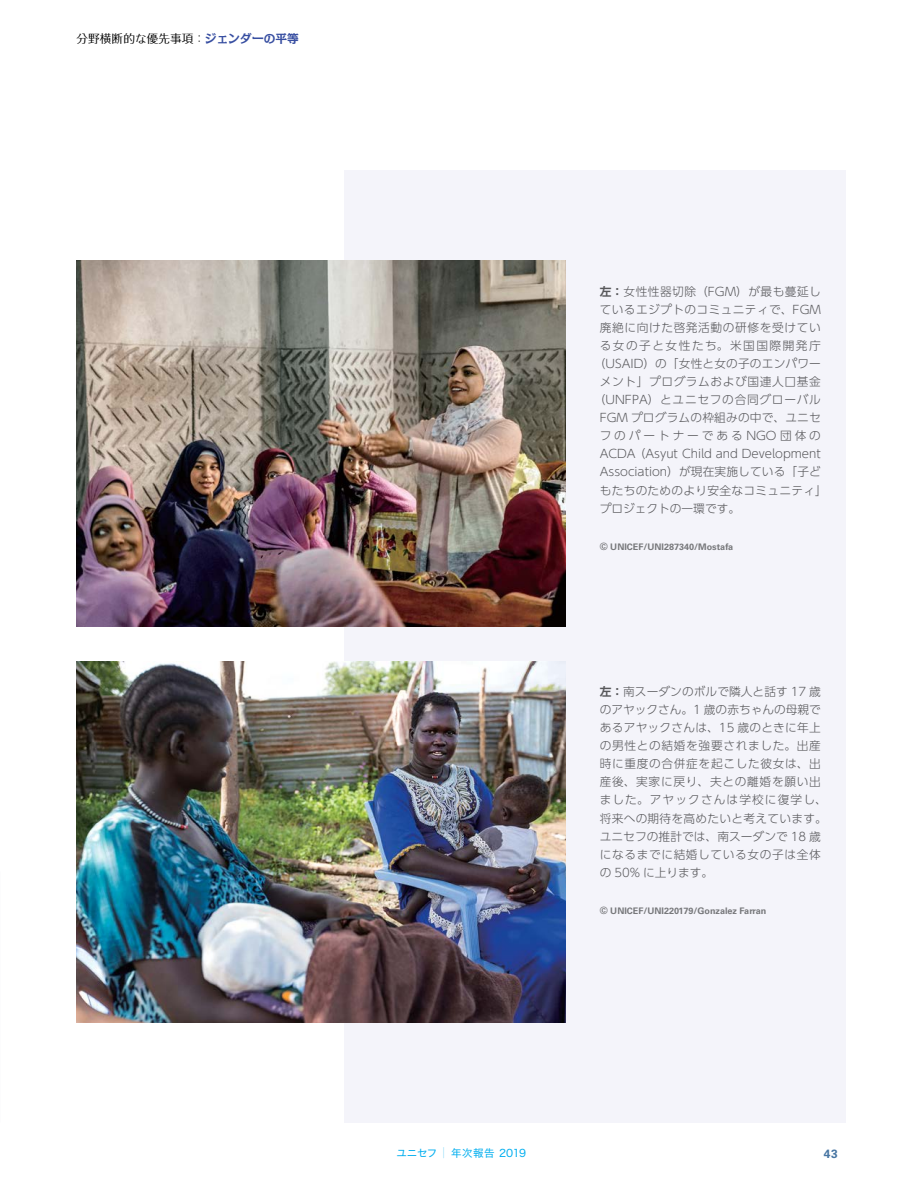
<style>
.page{position:relative;width:923px;height:1191px;background:#fff}
.page>*{position:absolute;margin:0;border:0;box-sizing:border-box;transform-origin:0 0}
.t1{font:700 12px "Univers LT Std";color:#4876a3}
.t2{font:300 11.7px/18px "UD Shin Go Pro";letter-spacing:.025em;color:#58585b}
.t3{font:300 11.7px "UD Shin Go Pro";color:#58585b}
.t4{font:300 11.7px "UD Shin Go Pro";letter-spacing:.055em;color:#58585b}
.t5{font:300 11.7px "UD Shin Go Pro";letter-spacing:.06em;color:#58585b}
.t6{font:11.7px "Folk Pro";color:#000}
.t7{font:300 11.7px "UD Shin Go Pro";letter-spacing:.125em;color:#58585b}
.t8{font:300 11.7px "UD Shin Go Pro";letter-spacing:.245em;color:#58585b}
.t9{font:10.5px "Hira Kaku Std W4";letter-spacing:-.02em;color:#00aeef}
.t10{font:700 9px "Univers LT Std";color:#77787b}
.s1{font-family:"Kakumin Pro";font-weight:700;color:#374ea1}
.s2{font-family:"UD Shin Go Pro De";font-weight:700}
.s3{font-size:10.05px}
.s4{font-family:"Hira Kaku Std W0";font-size:11.55px}
</style>
<div class="page">
<div style="left:344px;top:170px;width:502px;height:953px;background:#f4f4fa"></div>
<img style="left:76px;top:260px;width:489px;height:366px">
<img style="left:77px;top:662px;width:489px;height:360px">
<p class="t6" style="left:77px;top:29px;width:224px">分野横断的な優先事項：<span class="s1">ジェンダーの平等</span></p>
<p class="t2" style="left:600px;top:282px;width:223px"><span class="s2">左：</span>女性性器切除（FGM）が最も蔓延し</p>
<p class="t2" style="left:600px;top:300px;width:223px">ているエジプトのコミュニティで、FGM</p>
<p class="t4" style="left:600px;top:318px;width:223px">廃絶に向けた啓発活動の研修を受けてい</p>
<p class="t7" style="left:600px;top:336px;width:223px">る女の子と女性たち。米国国際開発庁</p>
<p class="t2" style="left:594px;top:354px;width:229px">（USAID）の「女性と女の子のエンパワー</p>
<p class="t4" style="left:600px;top:372px;width:223px">メント」プログラムおよび国連人口基金</p>
<p class="t5" style="left:594px;top:390px;width:228px">（UNFPA）とユニセフの合同グローバル</p>
<p class="t2" style="left:600px;top:408px;width:223px">FGM プログラムの枠組みの中で、ユニセ</p>
<p class="t8" style="left:600px;top:426px;width:223px">フのパートナーであるNGO団体の</p>
<p class="t3" style="left:600px;top:444px;width:223px">ACDA（Asyut Child and Development</p>
<p class="t3" style="left:600px;top:462px;width:223px">Association）が現在実施している「子ど</p>
<p class="t2" style="left:600px;top:480px;width:228px">もたちのためのより安全なコミュニティ」</p>
<p class="t3" style="left:600px;top:498px;width:142px">プロジェクトの一環です。</p>
<p class="t10" style="left:600px;top:541px;width:135px"><span class="s3">©</span> UNICEF/UNI287340/Mostafa</p>
<p class="t2" style="left:600px;top:682px;width:228px"><span class="s2">左：</span>南スーダンのボルで隣人と話す 17 歳のアヤックさん。1 歳の赤ちゃんの母親であるアヤックさんは、15 歳のときに年上の男性との結婚を強要されました。出産時に重度の合併症を起こした彼女は、出産後、実家に戻り、夫との離婚を願い出ました。アヤックさんは学校に復学し、将来への期待を高めたいと考えています。ユニセフの推計では、南スーダンで 18 歳になるまでに結婚している女の子は全体の 50% に上ります。</p>
<p class="t10" style="left:600px;top:905px;width:168px"><span class="s3">©</span> UNICEF/UNI220179/Gonzalez Farran</p>
<p class="t9" style="left:396px;top:1144px;width:131px">ユニセフ <span class="s4">￨</span> 年次報告 2019</p>
<p class="t1" style="left:824px;top:1146px;width:15px">43</p>
</div>
